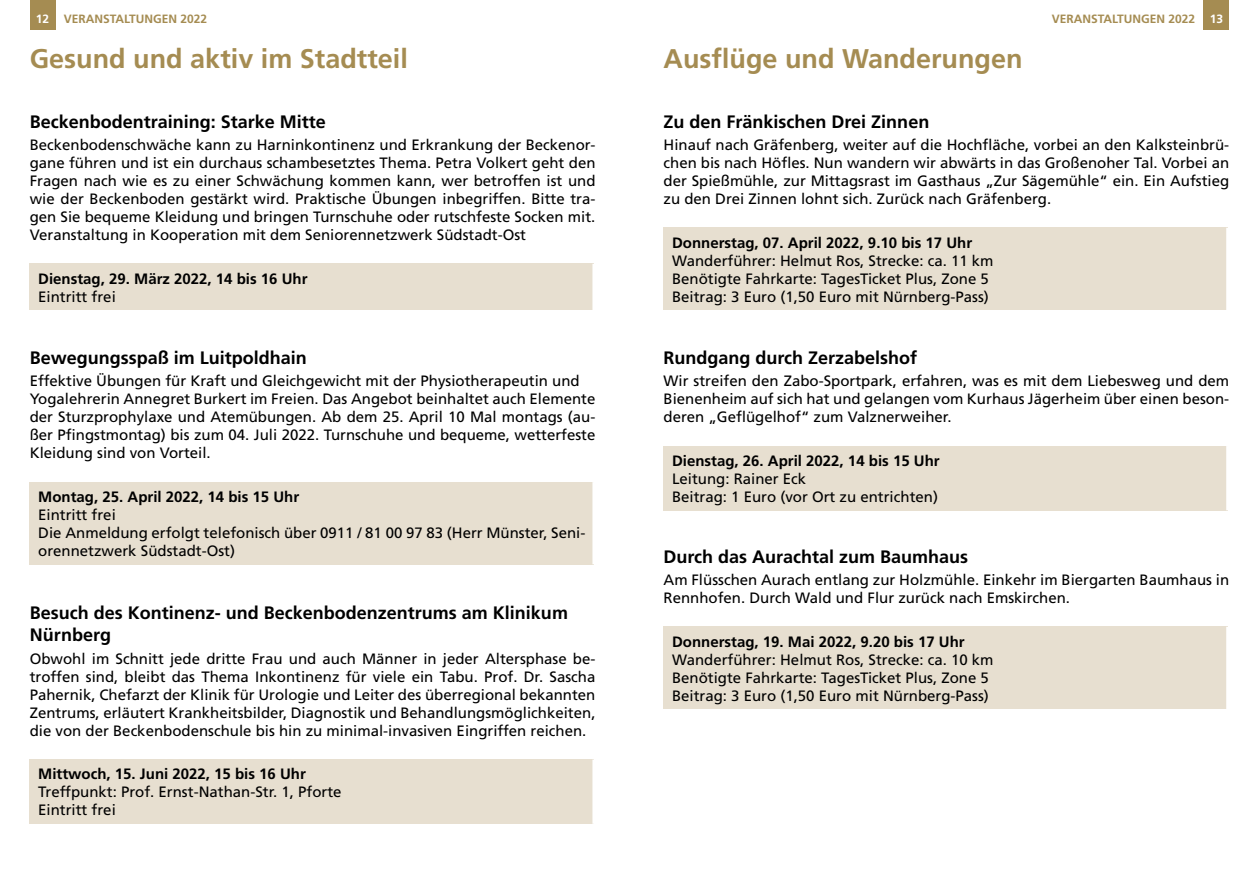
<style>
.page{position:relative;width:1259px;height:893px;background:#fff}
.page>*{position:absolute;margin:0;border:0;box-sizing:border-box;transform-origin:0 0}
.t1{font:700 27px "Frutiger";color:#a58c52}
.t2{font:700 18px/22.5px "Frutiger";color:#000}
.t3{font:15px/18px "Frutiger";color:#000}
.t4{font:700 15px "Frutiger";color:#000}
.t5{font:700 12px "Frutiger";color:#a58c52}
.s1{color:#fff}
</style>
<div class="page">
<div style="left:30px;top:0;width:25px;height:30px;background:#a58c52"></div>
<div style="left:1203px;top:0;width:26px;height:30px;background:#a58c52"></div>
<div style="left:663px;top:228px;width:564px;height:82px;background:#e7dfd0"></div>
<hr style="left:1226px;top:228px;width:3px;height:82px;background:#fff">
<div style="left:663px;top:446px;width:564px;height:64px;background:#e7dfd0"></div>
<hr style="left:1226px;top:446px;width:3px;height:64px;background:#fff">
<div style="left:663px;top:627px;width:564px;height:82px;background:#e7dfd0"></div>
<hr style="left:1226px;top:627px;width:3px;height:82px;background:#fff">
<div style="left:30px;top:264px;width:564px;height:46px;background:#e7dfd0"></div>
<hr style="left:592px;top:264px;width:3px;height:46px;background:#fff">
<div style="left:30px;top:482px;width:564px;height:82px;background:#e7dfd0"></div>
<hr style="left:592px;top:482px;width:3px;height:82px;background:#fff">
<div style="left:30px;top:760px;width:564px;height:64px;background:#e7dfd0"></div>
<hr style="left:592px;top:760px;width:3px;height:64px;background:#fff">
<p class="t5" style="left:36px;top:11px;width:173px"><span class="s1">12</span> VERANSTALTUNGEN 2022</p>
<p class="t5" style="left:1052px;top:11px;width:173px">VERANSTALTUNGEN 2022 <span class="s1">13</span></p>
<h1 class="t1" style="left:663px;top:42px;width:361px">Ausflüge und Wanderungen</h1>
<h1 class="t1" style="left:30px;top:42px;width:380px">Gesund und aktiv im Stadtteil</h1>
<p class="t2" style="left:30px;top:110px;width:298px">Beckenbodentraining: Starke Mitte</p>
<p class="t3" style="left:30px;top:136px;width:567px;text-align:justify">Beckenbodenschwäche kann zu Harninkontinenz und Erkrankung der Beckenor&shy;gane führen und ist ein durchaus schambesetztes Thema. Petra Volkert geht den Fragen nach wie es zu einer Schwächung kommen kann, wer betroffen ist und wie der Beckenboden gestärkt wird. Praktische Übungen inbegriffen. Bitte tra&shy;gen Sie bequeme Kleidung und bringen Turnschuhe oder rutschfeste Socken mit.<br>Veranstaltung in Kooperation mit dem Seniorennetzwerk Südstadt-Ost</p>
<p class="t4" style="left:38px;top:269px;width:271px">Dienstag, 29. März 2022, 14 bis 16 Uhr</p>
<p class="t3" style="left:38px;top:287px;width:79px">Eintritt frei</p>
<p class="t2" style="left:30px;top:346px;width:279px">Bewegungsspaß im Luitpoldhain</p>
<p class="t3" style="left:30px;top:372px;width:567px">Effektive Übungen für Kraft und Gleichgewicht mit der Physiotherapeutin und Yogalehrerin Annegret Burkert im Freien. Das Angebot beinhaltet auch Elemente der Sturzprophylaxe und Atemübungen. Ab dem 25. April 10 Mal montags (au&shy;ßer Pfingstmontag) bis zum 04. Juli 2022. Turnschuhe und bequeme, wetterfeste Kleidung sind von Vorteil.</p>
<p class="t4" style="left:38px;top:488px;width:262px">Montag, 25. April 2022, 14 bis 15 Uhr</p>
<p class="t3" style="left:38px;top:506px;width:549px">Eintritt frei<br>Die Anmeldung erfolgt telefonisch über 0911 / 81 00 97 83 (Herr Münster, Seni&shy;orennetzwerk Südstadt-Ost)</p>
<p class="t2" style="left:30px;top:601px;width:540px">Besuch des Kontinenz- und Beckenbodenzentrums am Klinikum<br>Nürnberg</p>
<p class="t3" style="left:30px;top:649px;width:567px;text-align:justify">Obwohl im Schnitt jede dritte Frau und auch Männer in jeder Altersphase be&shy;troffen sind, bleibt das Thema Inkontinenz für viele ein Tabu. Prof. Dr. Sascha Pahernik, Chefarzt der Klinik für Urologie und Leiter des überregional bekannten Zentrums, erläutert Krankheitsbilder, Diagnostik und Behandlungsmöglichkeiten, die von der Beckenbodenschule bis hin zu minimal-invasiven Eingriffen reichen.</p>
<p class="t4" style="left:38px;top:765px;width:269px">Mittwoch, 15. Juni 2022, 15 bis 16 Uhr</p>
<p class="t3" style="left:38px;top:783px;width:305px">Treffpunkt: Prof. Ernst-Nathan-Str. 1, Pforte<br>Eintritt frei</p>
<p class="t2" style="left:663px;top:110px;width:267px">Zu den Fränkischen Drei Zinnen</p>
<p class="t3" style="left:663px;top:136px;width:567px;text-align:justify">Hinauf nach Gräfenberg, weiter auf die Hochfläche, vorbei an den Kalksteinbrü&shy;chen bis nach Höfles. Nun wandern wir abwärts in das Großenoher Tal. Vorbei an der Spießmühle, zur Mittagsrast im Gasthaus „Zur Sägemühle“ ein. Ein Aufstieg zu den Drei Zinnen lohnt sich. Zurück nach Gräfenberg.</p>
<p class="t4" style="left:672px;top:233px;width:302px">Donnerstag, 07. April 2022, 9.10 bis 17 Uhr</p>
<p class="t3" style="left:672px;top:251px;width:323px">Wanderführer: Helmut Ros, Strecke: ca. 11 km<br>Benötigte Fahrkarte: TagesTicket Plus, Zone 5<br>Beitrag: 3 Euro (1,50 Euro mit Nürnberg-Pass)</p>
<p class="t2" style="left:663px;top:346px;width:255px">Rundgang durch Zerzabelshof</p>
<p class="t3" style="left:663px;top:372px;width:567px;text-align:justify">Wir streifen den Zabo-Sportpark, erfahren, was es mit dem Liebesweg und dem Bienenheim auf sich hat und gelangen vom Kurhaus Jägerheim über einen beson&shy;deren „Geflügelhof“ zum Valznerweiher.</p>
<p class="t4" style="left:672px;top:452px;width:269px">Dienstag, 26. April 2022, 14 bis 15 Uhr</p>
<p class="t3" style="left:672px;top:470px;width:267px">Leitung: Rainer Eck<br>Beitrag: 1 Euro (vor Ort zu entrichten)</p>
<p class="t2" style="left:663px;top:545px;width:306px">Durch das Aurachtal zum Baumhaus</p>
<p class="t3" style="left:663px;top:571px;width:567px">Am Flüsschen Aurach entlang zur Holzmühle. Einkehr im Biergarten Baumhaus in<br>Rennhofen. Durch Wald und Flur zurück nach Emskirchen.</p>
<p class="t4" style="left:672px;top:632px;width:294px">Donnerstag, 19. Mai 2022, 9.20 bis 17 Uhr</p>
<p class="t3" style="left:672px;top:650px;width:323px">Wanderführer: Helmut Ros, Strecke: ca. 10 km<br>Benötigte Fahrkarte: TagesTicket Plus, Zone 5<br>Beitrag: 3 Euro (1,50 Euro mit Nürnberg-Pass)</p>
</div>
